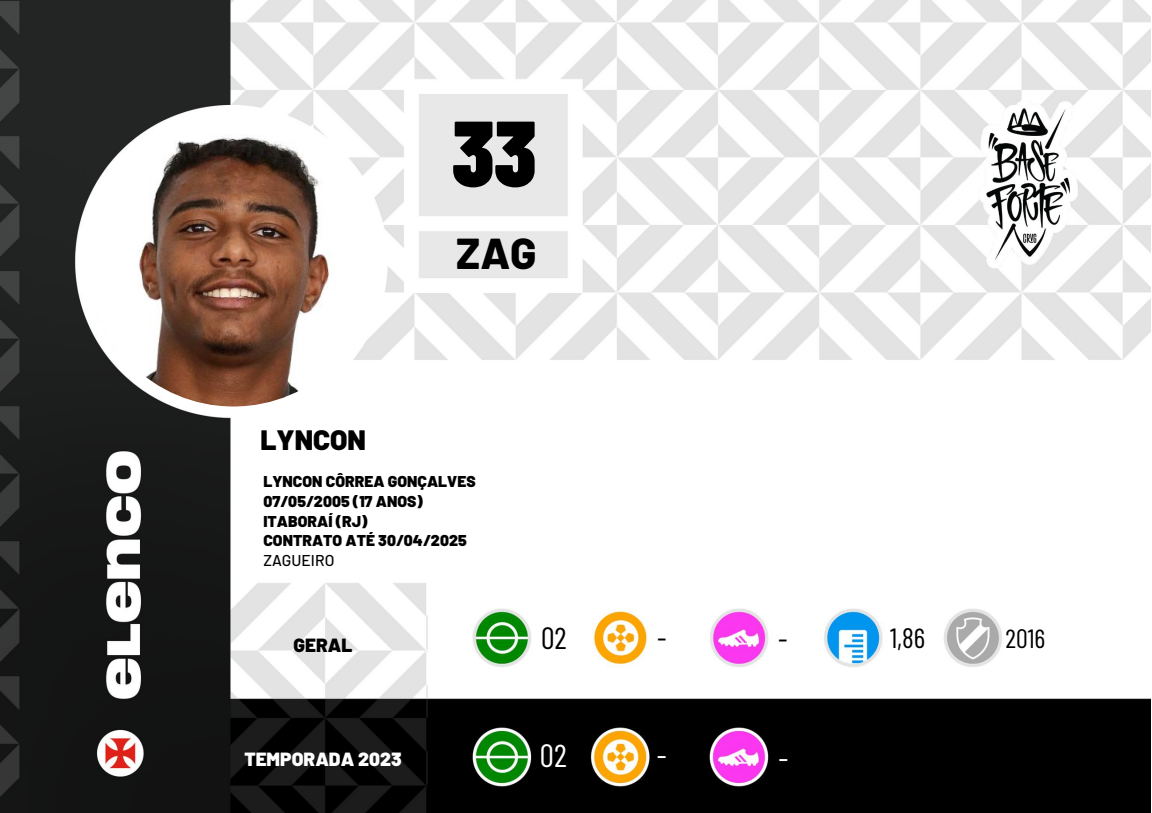
<style>
.page{position:relative;width:1152px;height:813px;background:#fff}
.page>*{position:absolute;margin:0;border:0;box-sizing:border-box;transform-origin:0 0}
.t1{font:900 92.85px "Barlow Condensed";color:#000}
.t2{font:800 43.12px "Barlow";color:#000}
.t3{font:31.8px "Barlow Condensed";color:#fff}
.t4{font:30.38px "Barlow Condensed";color:#000}
.t5{font:900 27.97px "Barlow";color:#000}
.t6{font:27.75px "Barlow Condensed";color:#000}
.t7{font:26.33px "Barlow Condensed";color:#000}
.t8{font:900 19.05px "Barlow";letter-spacing:.005em;color:#fff}
.t9{font:900 19.05px "Barlow";letter-spacing:.005em;color:#000}
.t10{font:900 15.67px/19.6px "Barlow";letter-spacing:.005em;color:#000}
.t11{font:500 15.67px "Barlow";letter-spacing:.005em;color:#000}
</style>
<div class="page">
<img style="left:0;top:0;width:1151px;height:812px">
<img style="left:89px;top:116px;width:289px;height:290px;border-radius:50%">
<img style="left:964px;top:95px;width:127px;height:186px">
<h1 class="t1" style="left:452px;top:94px;width:86px">33</h1>
<h2 class="t2" style="left:456px;top:226px;width:82px">ZAG</h2>
<h3 class="t5" style="left:260px;top:421px;width:107px">LYNCON</h3>
<p class="t10" style="left:263px;top:471px;width:214px">LYNCON CÔRREA GONÇALVES<br>07/05/2005 (17 ANOS)<br>ITABORAÍ (RJ)<br>CONTRATO ATÉ 30/04/2025</p>
<p class="t11" style="left:263px;top:550px;width:73px">ZAGUEIRO</p>
<p class="t9" style="left:293px;top:632px;width:60px">GERAL</p>
<p class="t8" style="left:244px;top:746px;width:159px">TEMPORADA 2023</p>
<h3 class="t4" style="left:541px;top:618px;width:27px">02</h3>
<h3 class="t4" style="left:657px;top:618px;width:11px">-</h3>
<h3 class="t3" style="left:540px;top:735px;width:28px">02</h3>
<h3 class="t3" style="left:657px;top:735px;width:11px">-</h3>
<h3 class="t4" style="left:778px;top:619px;width:11px">-</h3>
<h3 class="t3" style="left:778px;top:737px;width:11px">-</h3>
<h3 class="t6" style="left:890px;top:619px;width:37px">1,86</h3>
<h3 class="t7" style="left:1006px;top:621px;width:41px">2016</h3>
</div>
